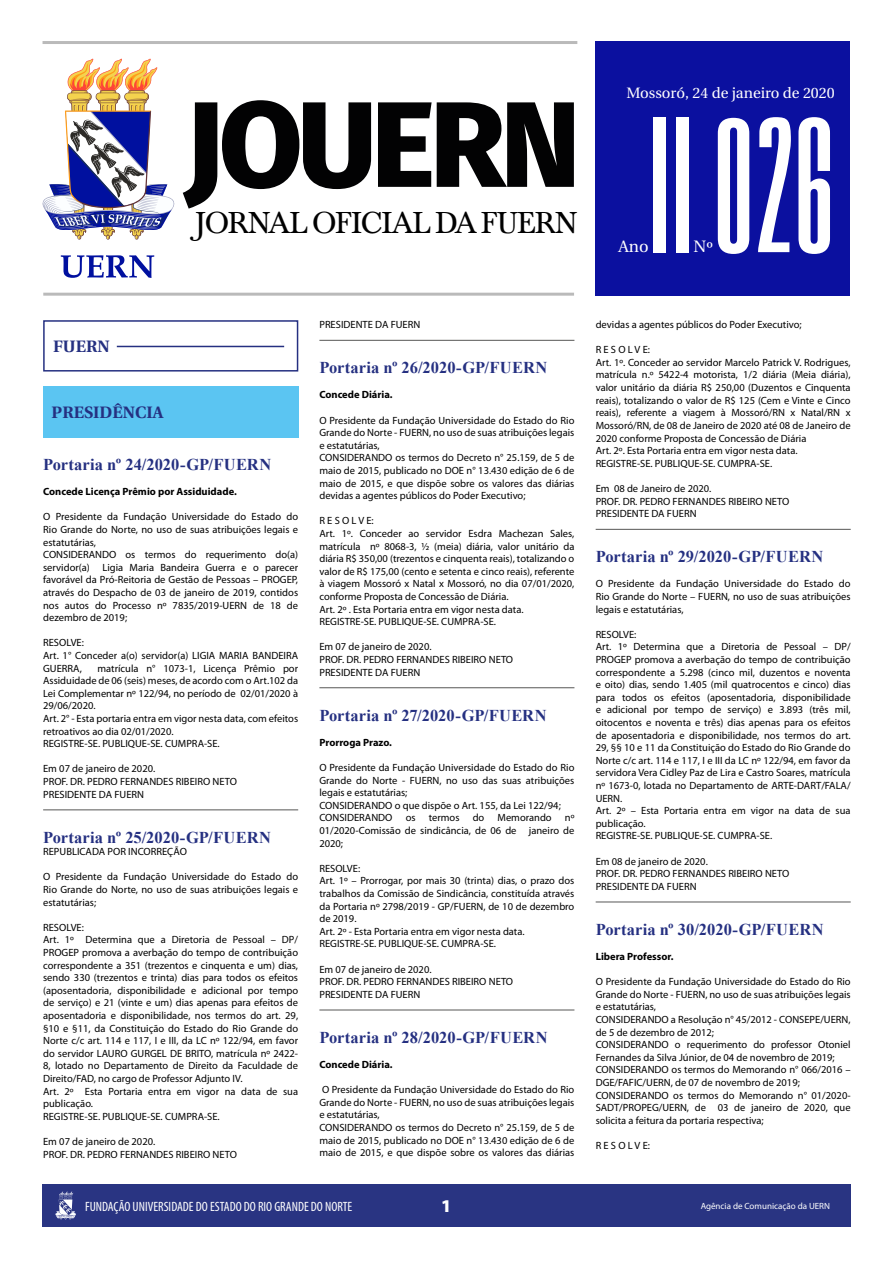
<style>
.page{position:relative;width:893px;height:1263px;background:#fff}
.page>*{position:absolute;margin:0;border:0;box-sizing:border-box;transform-origin:0 0}
.t1{font:165px "Droid";color:#fff}
.t2{font:800 121.5px "Fira Sans";letter-spacing:-.04em;color:#020203}
.t3{font:31.5px "Baskervald ADF Std";letter-spacing:-.02em;color:#000}
.t4{font:900 18px "Myriad Pro";color:#fff}
.t5{font:700 16.5px "Times New Roman";color:#253081}
.t6{font:700 16.5px "Heuristica";color:#253081}
.t7{font:16.5px "Heuristica";color:#fff}
.t8{font:15px "Heuristica";color:#fff}
.t9{font:condensed 13.5px "Myriad Pro";color:#fff}
.t10{font:10.5px/12.6px "Myriad Pro";color:#000}
.t11{font:700 10.5px "Myriad Pro";color:#000}
.t12{font:9px "Myriad Pro";color:#fff}
</style>
<div class="page">
<div style="left:43px;top:1184px;width:808px;height:43px;background:#293482"></div>
<svg style="left:55px;top:1191px;width:21px;height:29px"></svg>
<hr style="left:43px;top:41px;width:534px;height:3px;background:#878787">
<hr style="left:43px;top:293px;width:531px;height:3px;background:#878787">
<div style="left:595px;top:41px;width:255px;height:255px;background:#0b109f"></div>
<svg style="left:61px;top:255px;width:93px;height:23px"></svg>
<svg style="left:43px;top:59px;width:131px;height:181px"></svg>
<div style="left:43px;top:320px;width:255px;height:52px;border:2px solid #253081"></div>
<hr style="left:118px;top:346px;width:165px;height:1px;background:#253081">
<div style="left:43px;top:386px;width:255px;height:52px;background:#5bc5f2"></div>
<hr style="left:43px;top:809px;width:255px;height:1px;background:#575756">
<hr style="left:319px;top:340px;width:255px;height:1px;background:#575756">
<hr style="left:319px;top:687px;width:255px;height:1px;background:#575756">
<hr style="left:319px;top:1009px;width:255px;height:1px;background:#575756">
<hr style="left:596px;top:529px;width:255px;height:1px;background:#575756">
<hr style="left:596px;top:901px;width:255px;height:1px;background:#575756">
<h2 class="t2" style="left:185px;top:39px;width:397px">JOUERN</h2>
<h3 class="t3" style="left:196px;top:205px;width:383px">JORNAL OFICIAL DA FUERN</h3>
<h3 class="t8" style="left:626px;top:81px;width:210px">Mossoró, 24 de janeiro de 2020</h3>
<h1 class="t1" style="left:649px;top:89px;width:188px">II026</h1>
<h3 class="t7" style="left:618px;top:234px;width:32px">Ano</h3>
<h3 class="t7" style="left:694px;top:234px;width:21px">Nº</h3>
<h3 class="t6" style="left:53px;top:333px;width:58px">FUERN</h3>
<h3 class="t6" style="left:52px;top:399px;width:113px">PRESIDÊNCIA</h3>
<h3 class="t5" style="left:43px;top:453px;width:230px">Portaria nº 24/2020-GP/FUERN</h3>
<p class="t11" style="left:43px;top:485px;width:195px">Concede Licença Prêmio por Assiduidade.</p>
<p class="t10" style="left:43px;top:510px;width:257px">O Presidente da Fundação Universidade do Estado do Rio Grande do Norte, no uso de suas atribuições legais e estatutárias,<br>CONSIDERANDO os termos do requerimento do(a) servidor(a) Ligia Maria Bandeira Guerra e o parecer favorável da Pró-Reitoria de Gestão de Pessoas – PROGEP, através do Despacho de 03 de janeiro de 2019, contidos nos autos do Processo nº 7835/2019-UERN de 18 de dezembro de 2019;</p>
<p class="t10" style="left:43px;top:636px;width:256px">RESOLVE:<br>Art. 1° Conceder a(o) servidor(a) LIGIA MARIA BANDEIRA<br>GUERRA,</p>
<p class="t10" style="left:43px;top:662px;width:256px;text-indent:54px">matrícula n° 1073-1, Licença Prêmio por Assiduidade de 06 (seis) meses, de acordo com o Art.102 da Lei Complementar nº 122/94, no período de 02/01/2020 à 29/06/2020.<br>Art. 2° - Esta portaria entra em vigor nesta data, com efeitos retroativos ao dia 02/01/2020.<br>REGISTRE-SE. PUBLIQUE-SE. CUMPRA-SE.</p>
<p class="t10" style="left:43px;top:762px;width:195px">Em 07 de janeiro de 2020.<br>PROF. DR. PEDRO FERNANDES RIBEIRO NETO<br>PRESIDENTE DA FUERN</p>
<h3 class="t5" style="left:43px;top:825px;width:230px">Portaria nº 25/2020-GP/FUERN</h3>
<p class="t10" style="left:43px;top:845px;width:145px">REPUBLICADA POR INCORREÇÃO</p>
<p class="t10" style="left:43px;top:870px;width:257px;text-align:justify">O Presidente da Fundação Universidade do Estado do Rio Grande do Norte, no uso de suas atribuições legais e estatutárias;</p>
<p class="t10" style="left:43px;top:921px;width:257px">RESOLVE:<br>Art. 1º Determina que a Diretoria de Pessoal – DP/ PROGEP promova a averbação do tempo de contribuição correspondente a 351 (trezentos e cinquenta e um) dias, sendo 330 (trezentos e trinta) dias para todos os efeitos (aposentadoria, disponibilidade e adicional por tempo de serviço) e 21 (vinte e um) dias apenas para efeitos de aposentadoria e disponibilidade, nos termos do art. 29, §10 e §11, da Constituição do Estado do Rio Grande do Norte c/c art. 114 e 117, I e III, da LC nº 122/94, em favor do servidor LAURO GURGEL DE BRITO, matrícula nº 2422- 8, lotado no Departamento de Direito da Faculdade de Direito/FAD, no cargo de Professor Adjunto IV.<br>Art. 2º Esta Portaria entra em vigor na data de sua publicação.<br>REGISTRE-SE. PUBLIQUE-SE. CUMPRA-SE.</p>
<p class="t10" style="left:43px;top:1135px;width:195px">Em 07 de janeiro de 2020.<br>PROF. DR. PEDRO FERNANDES RIBEIRO NETO</p>
<p class="t10" style="left:319px;top:318px;width:102px">PRESIDENTE DA FUERN</p>
<h3 class="t5" style="left:319px;top:356px;width:230px">Portaria nº 26/2020-GP/FUERN</h3>
<p class="t11" style="left:319px;top:388px;width:75px">Concede Diária.</p>
<p class="t10" style="left:319px;top:413px;width:257px">O Presidente da Fundação Universidade do Estado do Rio Grande do Norte - FUERN, no uso de suas atribuições legais e estatutárias,<br>CONSIDERANDO os termos do Decreto n° 25.159, de 5 de maio de 2015, publicado no DOE n° 13.430 edição de 6 de maio de 2015, e que dispõe sobre os valores das diárias devidas a agentes públicos do Poder Executivo;</p>
<p class="t10" style="left:319px;top:514px;width:257px">R E S O L V E:<br>Art. 1º. Conceder ao servidor Esdra Machezan Sales, matrícula nº 8068-3, ½ (meia) diária, valor unitário da diária R$ 350,00 (trezentos e cinquenta reais), totalizando o valor de R$ 175,00 (cento e setenta e cinco reais), referente à viagem Mossoró x Natal x Mossoró, no dia 07/01/2020, conforme Proposta de Concessão de Diária.<br>Art. 2º . Esta Portaria entra em vigor nesta data.<br>REGISTRE-SE. PUBLIQUE-SE. CUMPRA-SE.</p>
<p class="t10" style="left:319px;top:640px;width:195px">Em 07 de janeiro de 2020.<br>PROF. DR. PEDRO FERNANDES RIBEIRO NETO<br>PRESIDENTE DA FUERN</p>
<h3 class="t5" style="left:319px;top:703px;width:229px">Portaria nº 27/2020-GP/FUERN</h3>
<p class="t11" style="left:319px;top:735px;width:74px">Prorroga Prazo.</p>
<p class="t10" style="left:319px;top:761px;width:257px">O Presidente da Fundação Universidade do Estado do Rio Grande do Norte - FUERN, no uso das suas atribuições legais e estatutárias;<br>CONSIDERANDO o que dispõe o Art. 155, da Lei 122/94; CONSIDERANDO</p>
<p class="t10" style="left:319px;top:811px;width:256px;text-align:justify;text-indent:178px">Memorando nº 01/2020-Comissão de sindicância, de 06 de janeiro de 2020;</p>
<p class="t10" style="left:319px;top:862px;width:257px">RESOLVE:<br>Art. 1º – Prorrogar, por mais 30 (trinta) dias, o prazo dos trabalhos da Comissão de Sindicância, constituída através da Portaria nº 2798/2019 - GP/FUERN, de 10 de dezembro de 2019.<br>Art. 2º - Esta Portaria entra em vigor nesta data.<br>REGISTRE-SE. PUBLIQUE-SE. CUMPRA-SE.</p>
<p class="t10" style="left:319px;top:962px;width:195px">Em 07 de janeiro de 2020.<br>PROF. DR. PEDRO FERNANDES RIBEIRO NETO<br>PRESIDENTE DA FUERN</p>
<h3 class="t5" style="left:319px;top:1025px;width:230px">Portaria nº 28/2020-GP/FUERN</h3>
<p class="t11" style="left:319px;top:1057px;width:75px">Concede Diária.</p>
<p class="t10" style="left:319px;top:1083px;width:257px">O Presidente da Fundação Universidade do Estado do Rio Grande do Norte - FUERN, no uso de suas atribuições legais e estatutárias,<br>CONSIDERANDO os termos do Decreto n° 25.159, de 5 de maio de 2015, publicado no DOE n° 13.430 edição de 6 de maio de 2015, e que dispõe sobre os valores das diárias</p>
<p class="t10" style="left:406px;top:811px;width:11px">os</p>
<p class="t10" style="left:429px;top:811px;width:32px">termos</p>
<p class="t10" style="left:473px;top:811px;width:13px">do</p>
<p class="t10" style="left:596px;top:318px;width:208px">devidas a agentes públicos do Poder Executivo;</p>
<p class="t10" style="left:596px;top:343px;width:256px">R E S O L V E:<br>Art. 1º. Conceder ao servidor Marcelo Patrick V. Rodrigues, matrícula n.º 5422-4 motorista, 1/2 diária (Meia diária), valor unitário da diária R$ 250,00 (Duzentos e Cinquenta reais), totalizando o valor de R$ 125 (Cem e Vinte e Cinco reais), referente a viagem à Mossoró/RN x Natal/RN x Mossoró/RN, de 08 de Janeiro de 2020 até 08 de Janeiro de 2020 conforme Proposta de Concessão de Diária<br>Art. 2º. Esta Portaria entra em vigor nesta data.<br>REGISTRE-SE. PUBLIQUE-SE. CUMPRA-SE.</p>
<p class="t10" style="left:596px;top:482px;width:195px">Em 08 de Janeiro de 2020.<br>PROF. DR. PEDRO FERNANDES RIBEIRO NETO<br>PRESIDENTE DA FUERN</p>
<h3 class="t5" style="left:596px;top:545px;width:229px">Portaria nº 29/2020-GP/FUERN</h3>
<p class="t10" style="left:596px;top:577px;width:256px;text-align:justify">O Presidente da Fundação Universidade do Estado do Rio Grande do Norte – FUERN, no uso de suas atribuições legais e estatutárias,</p>
<p class="t10" style="left:596px;top:628px;width:256px">RESOLVE:<br>Art. 1º Determina que a Diretoria de Pessoal – DP/ PROGEP promova a averbação do tempo de contribuição correspondente a 5.298 (cinco mil, duzentos e noventa e oito) dias, sendo 1.405 (mil quatrocentos e cinco) dias para todos os efeitos (aposentadoria, disponibilidade e adicional por tempo de serviço) e 3.893 (três mil, oitocentos e noventa e três) dias apenas para os efeitos de aposentadoria e disponibilidade, nos termos do art.<br>29, §§ 10 e 11 da Constituição do Estado do Rio Grande do Norte c/c art. 114 e 117, I e III da LC nº 122/94, em favor da servidora Vera Cidley Paz de Lira e Castro Soares, matrícula nº 1673-0, lotada no Departamento de ARTE-DART/FALA/ UERN.<br>Art. 2º – Esta Portaria entra em vigor na data de sua publicação.<br>REGISTRE-SE. PUBLIQUE-SE. CUMPRA-SE.</p>
<p class="t10" style="left:596px;top:854px;width:195px">Em 08 de janeiro de 2020.<br>PROF. DR. PEDRO FERNANDES RIBEIRO NETO<br>PRESIDENTE DA FUERN</p>
<h3 class="t5" style="left:596px;top:917px;width:230px">Portaria nº 30/2020-GP/FUERN</h3>
<p class="t11" style="left:596px;top:949px;width:79px">Libera Professor.</p>
<p class="t10" style="left:596px;top:975px;width:257px">O Presidente da Fundação Universidade do Estado do Rio Grande do Norte - FUERN, no uso de suas atribuições legais e estatutárias,<br>CONSIDERANDO a Resolução n° 45/2012 - CONSEPE/UERN, de 5 de dezembro de 2012;<br>CONSIDERANDO o requerimento do professor Otoniel Fernandes da Silva Júnior, de 04 de novembro de 2019; CONSIDERANDO os termos do Memorando n° 066/2016 – DGE/FAFIC/UERN, de 07 de novembro de 2019; CONSIDERANDO os termos do Memorando n° 01/2020- SADT/PROPEG/UERN, de 03 de janeiro de 2020, que solicita a feitura da portaria respectiva;</p>
<p class="t10" style="left:596px;top:1139px;width:56px">R E S O L V E:</p>
<p class="t9" style="left:85px;top:1198px;width:269px">FUNDAÇÃO UNIVERSIDADE DO ESTADO DO RIO GRANDE DO NORTE</p>
<h3 class="t4" style="left:441px;top:1194px;width:12px">1</h3>
<p class="t12" style="left:701px;top:1200px;width:131px">Agência de Comunicação da UERN</p>
</div>
